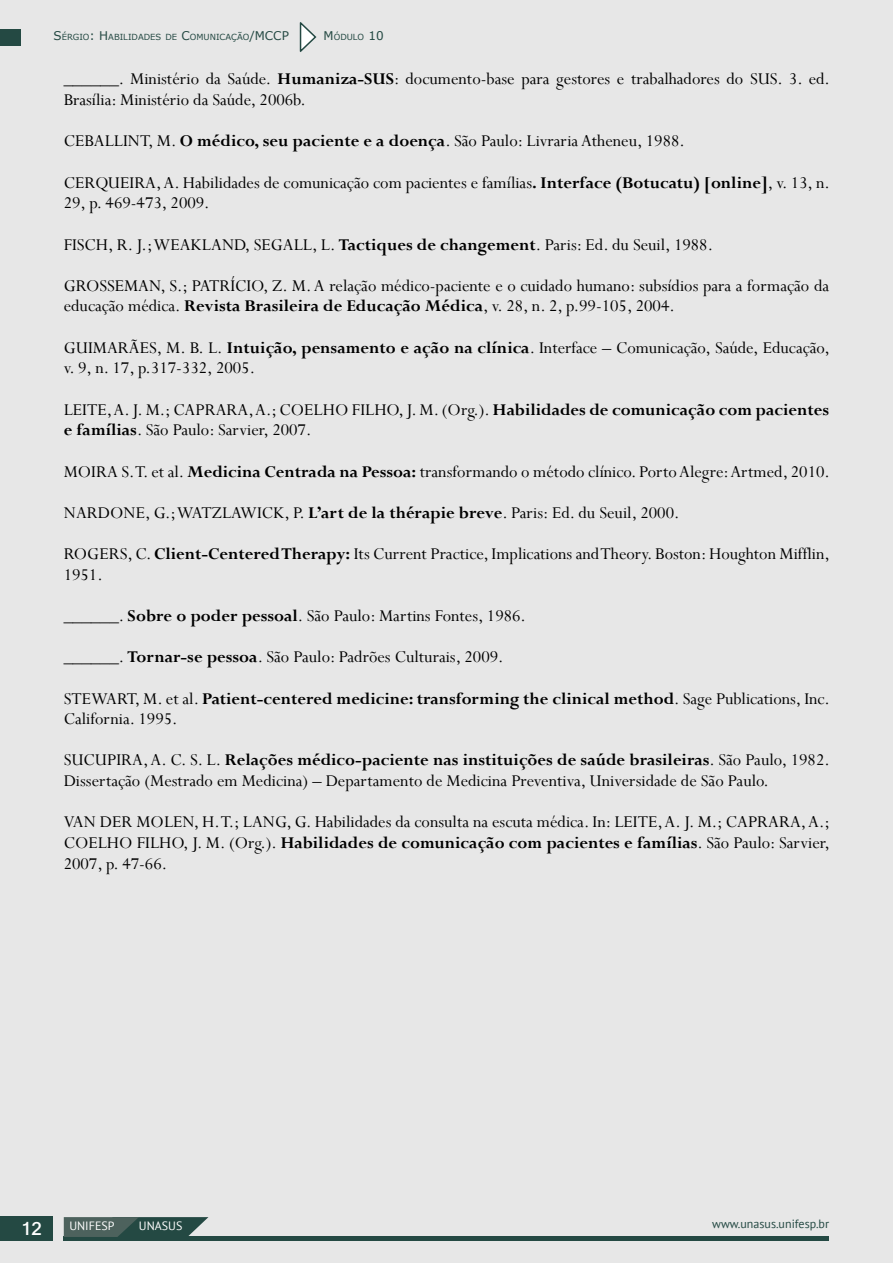
<style>
.page{position:relative;width:893px;height:1263px;background:#e7e7e7}
.page>*{position:absolute;margin:0;border:0;box-sizing:border-box;transform-origin:0 0}
.t1{font:700 19.5px "Shruti";color:#fff}
.t2{font:18.3px/20.7px "Perpetua";color:#000}
.t3{font:700 18.3px/20.7px "Perpetua";color:#000}
.t4{font:12px "PT Sans";color:#244943}
.t5{font:12px "PT Sans";color:#fff}
.t6{font:8.4px "Verdana";color:#244943}
.s1{font-size:12px}
.s2{font-weight:700}
.s3{font-weight:400}
</style>
<div class="page">
<div style="left:64px;top:1236px;width:765px;height:5px;background:#244943"></div>
<div style="left:0;top:1217px;width:53px;height:24px;background:#244943"></div>
<svg style="left:64px;top:1217px;width:144px;height:20px"></svg>
<div style="left:0;top:29px;width:21px;height:16px;background:#244943"></div>
<svg style="left:299px;top:22px;width:18px;height:30px"></svg>
<p class="t6" style="left:54px;top:31px;width:237px"><span class="s1">S</span>ÉRGIO<span class="s1">: H</span>ABILIDADES DE <span class="s1">C</span>OM UNICAÇÃO<span class="s1">/MCCP</span></p>
<p class="t6" style="left:324px;top:31px;width:62px"><span class="s1">M</span>ÓDULO <span class="s1">10</span></p>
<p class="t2" style="left:64px;top:68px;width:764px">______. Ministério da Saúde. <span class="s2">Humaniza-SUS</span>: documento-base para gestores e trabalhadores do SUS. 3. ed.<br>Brasília: Ministério da Saúde, 2006b.</p>
<p class="t2" style="left:64px;top:130px;width:619px">CEBALLINT, M. <span class="s2">O médico, seu paciente e a doença</span>. São Paulo: Livraria Atheneu, 1988.</p>
<p class="t2" style="left:64px;top:172px;width:764px">CERQUEIRA, A. Habilidades de comunicação com pacientes e famílias<span class="s2">. Interface (Botucatu) [online]</span>, v. 13, n.<br>29, p. 469-473, 2009.</p>
<p class="t2" style="left:64px;top:234px;width:647px">FISCH, R. J. ; WEAKLAND, SEGALL, L. <span class="s2">Tactiques de changement</span>. Paris: Ed. du Seuil, 1988.</p>
<p class="t2" style="left:64px;top:275px;width:767px">GROSSEMAN, S. ; PATRÍCIO, Z. M. A relação médico-paciente e o cuidado humano: subsídios para a formação da educação médica. <span class="s2">Revista Brasileira de Educação Médica</span>, v. 28, n. 2, p. 99-105, 2004.</p>
<p class="t2" style="left:64px;top:337px;width:768px">GUIMARÃES, M. B. L. <span class="s2">Intuição, pensamento e ação na clínica</span>. Interface – Comunicação, Saúde, Educação, v. 9, n. 17, p. 317-332, 2005.</p>
<p class="t2" style="left:64px;top:399px;width:767px">LEITE, A. J. M. ; CAPRARA, A. ; COELHO FILHO, J. M. (Org. ). <span class="s2">Habilidades de comunicação com pacientes e famílias</span>. São Paulo: Sarvier, 2007.</p>
<p class="t2" style="left:64px;top:461px;width:764px">MOIRA S. T. et al. <span class="s2">Medicina Centrada na Pessoa:</span> transformando o método clínico. Porto Alegre: Artmed, 2010.</p>
<p class="t2" style="left:64px;top:502px;width:614px">NARDONE, G. ; WATZLAWICK, P. <span class="s2">L’art de la thérapie breve</span>. Paris: Ed. du Seuil, 2000.</p>
<p class="t2" style="left:64px;top:543px;width:768px">ROGERS, C. <span class="s2">Client-Centered Therapy:</span> Its Current Practice, Implications and Theory. Boston: Houghton Mifflin,<br>1951.</p>
<p class="t2" style="left:64px;top:605px;width:460px">______. <span class="s2">Sobre o poder pessoal</span>. São Paulo: Martins Fontes, 1986.</p>
<p class="t2" style="left:64px;top:646px;width:438px">______. <span class="s2">Tornar-se pessoa</span>. São Paulo: Padrões Culturais, 2009.</p>
<p class="t3" style="left:64px;top:688px;width:764px"><span class="s3">STEWART, M. et al.</span> Patient-centered medicine: transforming the clinical method<span class="s3">. Sage Publications, Inc.<br>California. 1995.</span></p>
<p class="t2" style="left:64px;top:749px;width:764px">SUCUPIRA, A. C. S. L. <span class="s2">Relações médico-paciente nas instituições de saúde brasileiras</span>. São Paulo, 1982.<br>Dissertação (Mestrado em Medicina) – Departamento de Medicina Preventiva, Universidade de São Paulo.</p>
<p class="t2" style="left:64px;top:811px;width:768px;text-align:justify">VAN DER MOLEN, H. T. ; LANG, G. Habilidades da consulta na escuta médica. In: LEITE, A. J. M. ; CAPRARA, A. ; COELHO FILHO, J. M. (Org. ). <span class="s2">Habilidades de comunicação com pacientes e famílias</span>. São Paulo: Sarvier, 2007, p. 47-66.</p>
<p class="t1" style="left:21px;top:1217px;width:22px">12</p>
<p class="t5" style="left:69px;top:1218px;width:47px">UNIFESP</p>
<p class="t5" style="left:139px;top:1218px;width:45px">UNASUS</p>
<p class="t4" style="left:712px;top:1216px;width:118px">www.unasus.unifesp.br</p>
</div>
